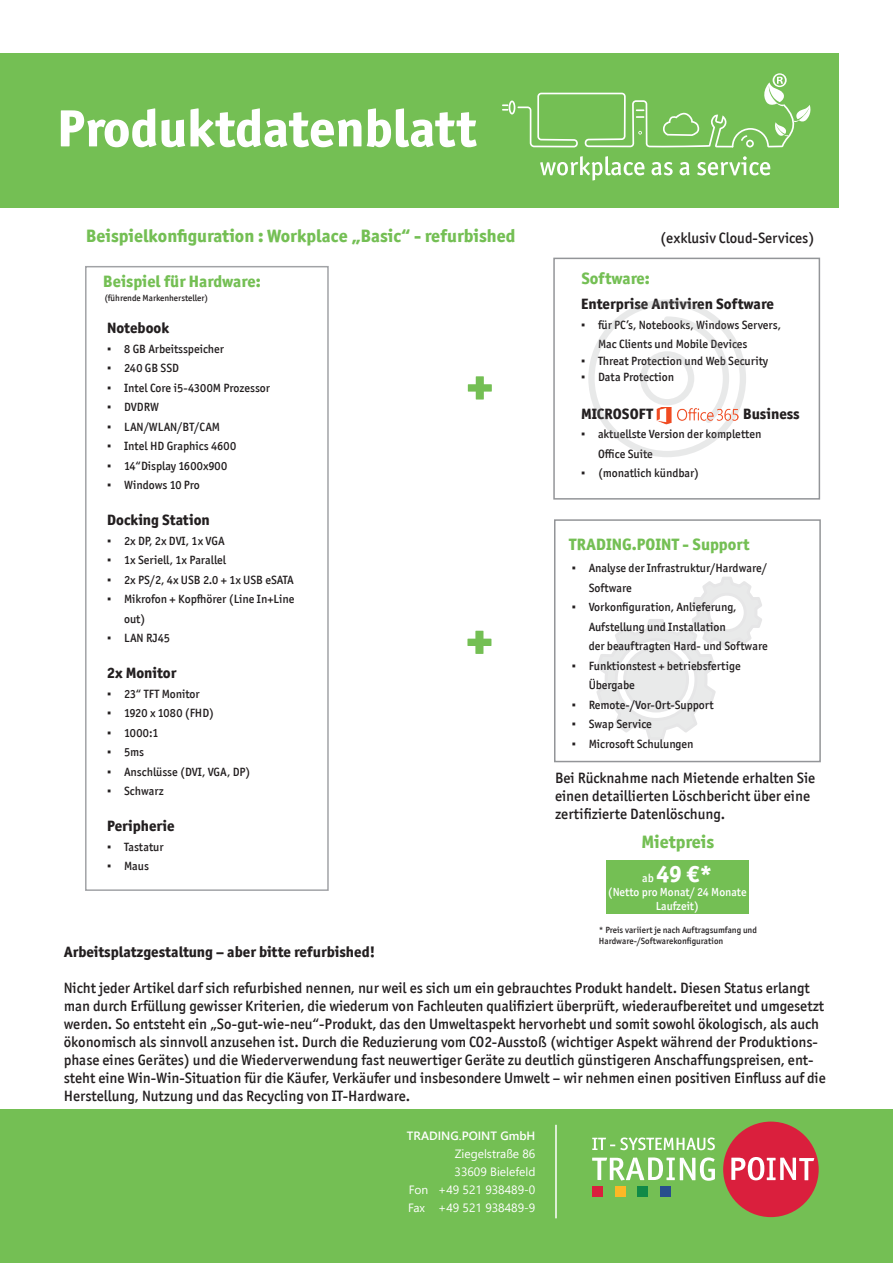
<style>
.page{position:relative;width:893px;height:1263px;background:#fff}
.page>*{position:absolute;margin:0;border:0;box-sizing:border-box;transform-origin:0 0}
.t1{font:800 52.5px "Officina San ITC";color:#fff}
.t2{font:800 52.5px "Officina San ITC";color:#74bf54}
.t3{font:800 23.55px "Officina San ITC";color:#fff}
.t4{font:800 18px "Officina San ITC";color:#74bf54}
.t5{font:800 16.5px "Officina San ITC";color:#74bf54}
.t6{font:500 15px/18px "Officina San ITC";color:#231f20}
.t7{font:800 15px "Officina San ITC";color:#231f20}
.t8{font:500 12px/19.5px "Officina San ITC";color:#231f20}
.t9{font:12px/18px "Segoe UI";color:#fff;text-align:right}
.t10{font:600 12px "Segoe UI";color:#fff}
.t11{font:500 11.7px/14.1px "Officina San ITC";color:#fff;text-align:center}
.t12{font:500 9px/10.8px "Officina San ITC";color:#231f20}
.s1{font-family:"Book Antiqua";font-weight:400}
.s2{font-weight:500;font-size:11.7px}
</style>
<div class="page">
<div style="left:0;top:1110px;width:893px;height:153px;background:#74bf54"></div>
<hr style="left:555px;top:1125px;width:2px;height:93px;background:#fff">
<div style="left:0;top:53px;width:839px;height:154px;background:#74bf54"></div>
<svg style="left:540px;top:156px;width:105px;height:25px"></svg>
<svg style="left:651px;top:162px;width:22px;height:13px"></svg>
<svg style="left:680px;top:162px;width:10px;height:13px"></svg>
<svg style="left:697px;top:156px;width:73px;height:19px"></svg>
<svg style="left:502px;top:73px;width:309px;height:74px"></svg>
<div style="left:723px;top:1121px;width:96px;height:96px;background:#da1f3d;border-radius:50%"></div>
<svg style="left:592px;top:1157px;width:123px;height:24px"></svg>
<svg style="left:731px;top:1157px;width:83px;height:23px"></svg>
<svg style="left:592px;top:1137px;width:123px;height:13px"></svg>
<div style="left:592px;top:1186px;width:11px;height:10px;background:#da1f3d"></div>
<div style="left:615px;top:1186px;width:10px;height:10px;background:#fcb825"></div>
<div style="left:638px;top:1186px;width:10px;height:10px;background:#118a47"></div>
<div style="left:660px;top:1186px;width:11px;height:10px;background:#284e8d"></div>
<svg style="left:596px;top:577px;width:166px;height:163px"></svg>
<svg style="left:588px;top:299px;width:158px;height:158px"></svg>
<div style="left:554px;top:519px;width:267px;height:243px;border:2px solid #939598"></div>
<div style="left:85px;top:266px;width:244px;height:625px;border:2px solid #a1a3a6"></div>
<div style="left:553px;top:258px;width:267px;height:242px;border:2px solid #939598"></div>
<img style="left:657px;top:407px;width:82px;height:17px">
<div style="left:606px;top:860px;width:143px;height:54px;background:#74bf54"></div>
<h1 class="t1" style="left:57px;top:95px;width:420px">Produktdatenblatt</h1>
<p class="t4" style="left:86px;top:224px;width:431px">Beispielkonfiguration : Workplace „Basic“ - refurbished</p>
<p class="t6" style="left:660px;top:229px;width:156px">(exklusiv Cloud-Services)</p>
<p class="t5" style="left:581px;top:268px;width:70px">Software:</p>
<p class="t5" style="left:103px;top:271px;width:159px">Beispiel für Hardware:</p>
<p class="t12" style="left:104px;top:293px;width:105px">(führende Markenhersteller)</p>
<p class="t7" style="left:581px;top:295px;width:194px">Enterprise Antiviren Software</p>
<p class="t8" style="left:598px;top:315px;width:184px;text-indent:-17px"><span class="s1">▪</span> für PC’s, Notebooks, Windows Servers,<br>Mac Clients und Mobile Devices</p>
<p class="t8" style="left:581px;top:351px;width:189px"><span class="s1">▪</span> Threat Protection und Web Security</p>
<p class="t8" style="left:581px;top:367px;width:95px"><span class="s1">▪</span> Data Protection</p>
<p class="t7" style="left:581px;top:404px;width:74px">MICROSOFT</p>
<p class="t7" style="left:743px;top:404px;width:58px">Business</p>
<p class="t8" style="left:598px;top:424px;width:165px;text-indent:-17px"><span class="s1">▪</span> aktuellste Version der kompletten<br>Office Suite</p>
<p class="t8" style="left:581px;top:463px;width:120px"><span class="s1">▪</span> (monatlich kündbar)</p>
<p class="t7" style="left:107px;top:319px;width:64px">Notebook</p>
<p class="t8" style="left:107px;top:339px;width:118px"><span class="s1">▪</span> 8 GB Arbeitsspeicher</p>
<p class="t8" style="left:107px;top:358px;width:73px"><span class="s1">▪</span> 240 GB SSD</p>
<p class="t8" style="left:107px;top:378px;width:164px"><span class="s1">▪</span> Intel Core i5-4300M Prozessor</p>
<p class="t8" style="left:107px;top:397px;width:53px"><span class="s1">▪</span> DVDRW</p>
<p class="t8" style="left:107px;top:417px;width:114px"><span class="s1">▪</span> LAN/WLAN/BT/CAM</p>
<p class="t8" style="left:107px;top:436px;width:131px"><span class="s1">▪</span> Intel HD Graphics 4600</p>
<p class="t8" style="left:107px;top:456px;width:122px"><span class="s1">▪</span> 14“Display 1600x900</p>
<p class="t8" style="left:107px;top:475px;width:94px"><span class="s1">▪</span> Windows 10 Pro</p>
<p class="t7" style="left:107px;top:511px;width:104px">Docking Station</p>
<p class="t8" style="left:107px;top:531px;width:119px"><span class="s1">▪</span> 2x DP, 2x DVI, 1x VGA</p>
<p class="t8" style="left:107px;top:550px;width:120px"><span class="s1">▪</span> 1x Seriell, 1x Parallel</p>
<p class="t8" style="left:107px;top:570px;width:188px"><span class="s1">▪</span> 2x PS/2, 4x USB 2.0 + 1x USB eSATA</p>
<p class="t8" style="left:124px;top:589px;width:172px;text-indent:-17px"><span class="s1">▪</span> Mikrofon + Kopfhörer (Line In+Line out)</p>
<p class="t8" style="left:107px;top:628px;width:64px"><span class="s1">▪</span> LAN RJ45</p>
<p class="t7" style="left:107px;top:664px;width:71px">2x Monitor</p>
<p class="t8" style="left:107px;top:684px;width:94px"><span class="s1">▪</span> 23“ TFT Monitor</p>
<p class="t8" style="left:107px;top:703px;width:108px"><span class="s1">▪</span> 1920 x 1080 (FHD)</p>
<p class="t8" style="left:107px;top:723px;width:53px"><span class="s1">▪</span> 1000:1</p>
<p class="t8" style="left:107px;top:742px;width:38px"><span class="s1">▪</span> 5ms</p>
<p class="t8" style="left:107px;top:762px;width:145px"><span class="s1">▪</span> Anschlüsse (DVI, VGA, DP)</p>
<p class="t8" style="left:107px;top:781px;width:58px"><span class="s1">▪</span> Schwarz</p>
<p class="t7" style="left:107px;top:817px;width:69px">Peripherie</p>
<p class="t8" style="left:107px;top:837px;width:58px"><span class="s1">▪</span> Tastatur</p>
<p class="t8" style="left:107px;top:856px;width:43px"><span class="s1">▪</span> Maus</p>
<h1 class="t2" style="left:466px;top:351px;width:29px">+</h1>
<p class="t5" style="left:569px;top:534px;width:182px">TRADING.POINT - Support</p>
<p class="t8" style="left:589px;top:558px;width:180px;text-indent:-17px"><span class="s1">▪</span> Analyse der Infrastruktur/Hardware/<br>Software</p>
<p class="t8" style="left:589px;top:597px;width:181px;text-indent:-17px"><span class="s1">▪</span> Vorkonfiguration, Anlieferung,<br>Aufstellung und Installation<br>der beauftragten Hard- und Software</p>
<p class="t8" style="left:589px;top:656px;width:153px;text-indent:-17px"><span class="s1">▪</span> Funktionstest + betriebsfertige<br>Übergabe</p>
<p class="t8" style="left:572px;top:695px;width:143px"><span class="s1">▪</span> Remote-/Vor-Ort-Support</p>
<p class="t8" style="left:572px;top:714px;width:82px"><span class="s1">▪</span> Swap Service</p>
<p class="t8" style="left:572px;top:734px;width:123px"><span class="s1">▪</span> Microsoft Schulungen</p>
<h1 class="t2" style="left:466px;top:606px;width:29px">+</h1>
<p class="t6" style="left:555px;top:768px;width:262px">Bei Rücknahme nach Mietende erhalten Sie einen detaillierten Löschbericht über eine zertifizierte Datenlöschung.</p>
<p class="t4" style="left:641px;top:830px;width:74px">Mietpreis</p>
<h2 class="t3" style="left:642px;top:859px;width:72px"><span class="s2">ab</span> 49 €*</h2>
<p class="t11" style="left:608px;top:885px;width:140px">(Netto pro Monat/ 24 Monate<br>Laufzeit)</p>
<p class="t12" style="left:599px;top:925px;width:160px">* Preis variiert je nach Auftragsumfang und<br>Hardware-/Softwarekonfiguration</p>
<p class="t7" style="left:64px;top:942px;width:313px">Arbeitsplatzgestaltung – aber bitte refurbished!</p>
<p class="t6" style="left:64px;top:979px;width:763px">Nicht jeder Artikel darf sich refurbished nennen, nur weil es sich um ein gebrauchtes Produkt handelt. Diesen Status erlangt man durch Erfüllung gewisser Kriterien, die wiederum von Fachleuten qualifiziert überprüft, wiederaufbereitet und umgesetzt werden. So entsteht ein „So-gut-wie-neu“-Produkt, das den Umweltaspekt hervorhebt und somit sowohl ökologisch, als auch ökonomisch als sinnvoll anzusehen ist. Durch die Reduzierung vom CO2-Ausstoß (wichtiger Aspekt während der Produktions&shy;phase eines Gerätes) und die Wiederverwendung fast neuwertiger Geräte zu deutlich günstigeren Anschaffungspreisen, ent&shy;steht eine Win-Win-Situation für die Käufer, Verkäufer und insbesondere Umwelt – wir nehmen einen positiven Einfluss auf die Herstellung, Nutzung und das Recycling von IT-Hardware.</p>
<p class="t10" style="left:407px;top:1124px;width:130px">TRADING.POINT GmbH</p>
<p class="t9" style="left:408px;top:1144px;width:129px">Ziegelstraße 86<br>33609 Bielefeld<br>Fon +49 521 938489-0<br>Fax +49 521 938489-9</p>
</div>
